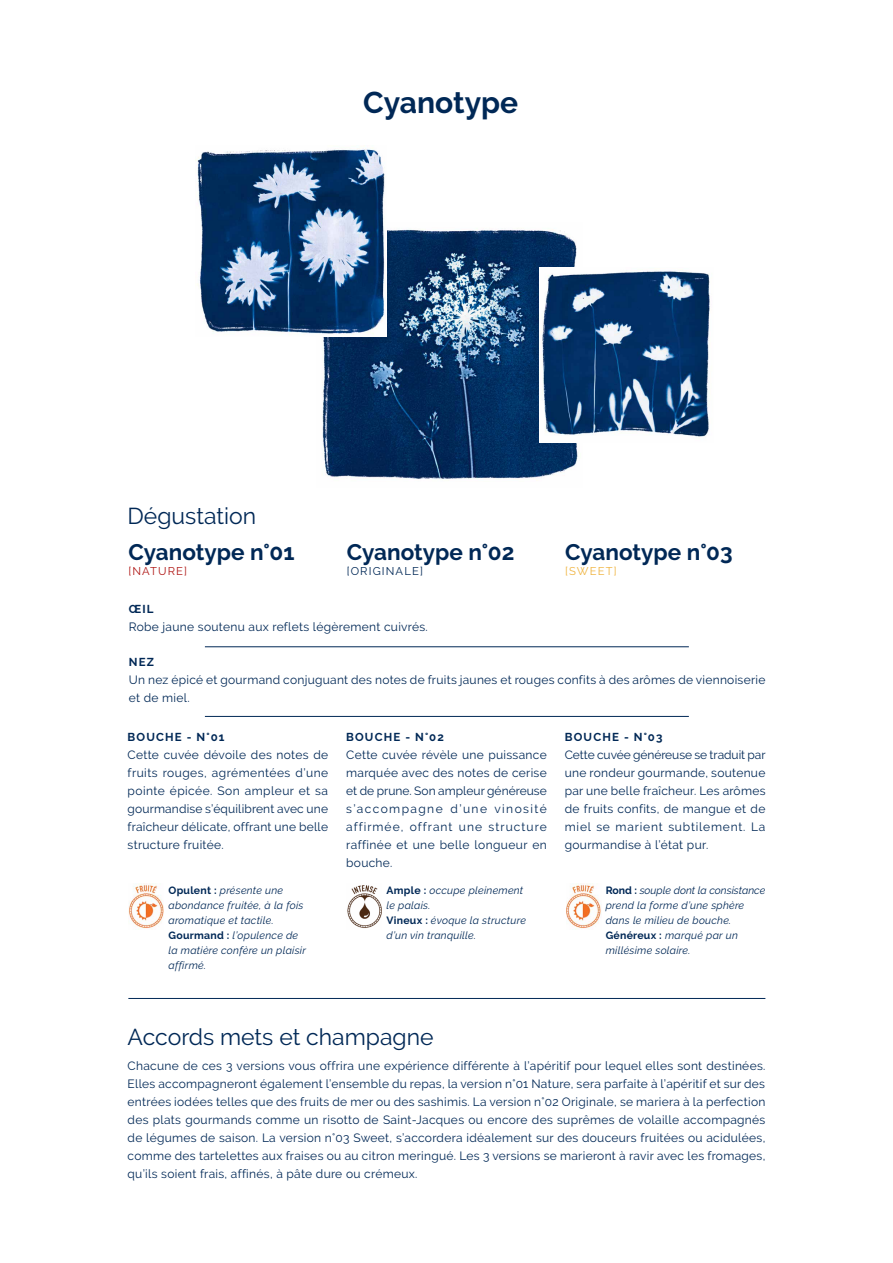
<style>
.page{position:relative;width:893px;height:1263px;background:#fff}
.page>*{position:absolute;margin:0;border:0;box-sizing:border-box;transform-origin:0 0}
.t1{font:700 30px "Raleway";color:#002856}
.t2{font:22.95px "Raleway";color:#002856}
.t3{font:700 22.5px "Raleway";color:#002856}
.t4{font:12px/18px "Raleway";letter-spacing:.025em;color:#002856;text-align:justify}
.t5{font:700 11.55px "Raleway";letter-spacing:.1em;color:#002856}
.t6{font:11.25px "Raleway";letter-spacing:.1em;color:#002856}
.t7{font:11.25px "Raleway";letter-spacing:.1em;color:#b01816}
.t8{font:11.25px "Raleway";letter-spacing:.1em;color:#efb33f}
.t9{font:italic 10.5px/15px "Raleway";letter-spacing:.025em;color:#002856}
.s1{font-weight:700;font-style:normal}
</style>
<div class="page">
<hr style="left:128px;top:998px;width:637px;height:1px;background:#002856">
<img style="left:129px;top:884px;width:35px;height:45px">
<img style="left:566px;top:884px;width:35px;height:45px">
<img style="left:347px;top:885px;width:35px;height:43px">
<hr style="left:205px;top:716px;width:484px;height:1px;background:#002856">
<hr style="left:205px;top:646px;width:484px;height:1px;background:#002856">
<img style="left:322px;top:228px;width:257px;height:251px">
<img style="left:195px;top:145px;width:192px;height:192px">
<img style="left:539px;top:268px;width:171px;height:174px">
<h1 class="t1" style="left:363px;top:86px;width:157px">Cyanotype</h1>
<h2 class="t2" style="left:128px;top:502px;width:130px">Dégustation</h2>
<h3 class="t3" style="left:128px;top:539px;width:168px">Cyanotype n°01</h3>
<p class="t7" style="left:128px;top:565px;width:60px">[NATURE]</p>
<h3 class="t3" style="left:347px;top:539px;width:169px">Cyanotype n°02</h3>
<p class="t6" style="left:347px;top:565px;width:78px">[ORIGINALE]</p>
<h3 class="t3" style="left:565px;top:539px;width:169px">Cyanotype n°03</h3>
<p class="t8" style="left:565px;top:565px;width:53px">[SWEET]</p>
<p class="t5" style="left:129px;top:602px;width:26px">ŒIL</p>
<p class="t4" style="left:129px;top:617px;width:301px">Robe jaune soutenu aux reflets légèrement cuivrés.</p>
<p class="t5" style="left:129px;top:656px;width:27px">NEZ</p>
<p class="t4" style="left:129px;top:671px;width:638px">Un nez épicé et gourmand conjuguant des notes de fruits jaunes et rouges confits à des arômes de viennoiserie et de miel.</p>
<p class="t5" style="left:128px;top:731px;width:98px">BOUCHE - N°01</p>
<p class="t4" style="left:128px;top:746px;width:202px">Cette cuvée dévoile des notes de fruits rouges, agrémentées d’une pointe épicée. Son ampleur et sa gourmandise s’équilibrent avec une fraîcheur délicate, offrant une belle structure fruitée.</p>
<p class="t5" style="left:346px;top:731px;width:99px">BOUCHE - N°02</p>
<p class="t4" style="left:346px;top:746px;width:202px">Cette cuvée révèle une puissance marquée avec des notes de cerise et de prune. Son ampleur généreuse s’accompagne d’une vinosité affirmée, offrant une structure raffinée et une belle longueur en bouche.</p>
<p class="t5" style="left:565px;top:731px;width:99px">BOUCHE - N°03</p>
<p class="t4" style="left:565px;top:746px;width:202px">Cette cuvée généreuse se traduit par une rondeur gourmande, soutenue par une belle fraîcheur. Les arômes de fruits confits, de mangue et de miel se marient subtilement. La gourmandise à l’état pur.</p>
<p class="t9" style="left:168px;top:882px;width:139px"><span class="s1">Opulent :</span> présente une abondance fruitée, à la fois aromatique et tactile.<br><span class="s1">Gourmand :</span> l’opulence de la matière confère un plaisir affirmé.</p>
<p class="t9" style="left:386px;top:882px;width:141px"><span class="s1">Ample :</span> occupe pleinement le palais.<br><span class="s1">Vineux :</span> évoque la structure d’un vin tranquille.</p>
<p class="t9" style="left:606px;top:882px;width:161px"><span class="s1">Rond :</span> souple dont la consistance prend la forme d’une sphère dans le milieu de bouche.<br><span class="s1">Généreux :</span> marqué par un millésime solaire.</p>
<h2 class="t2" style="left:128px;top:1023px;width:307px">Accords mets et champagne</h2>
<p class="t4" style="left:128px;top:1057px;width:639px">Chacune de ces 3 versions vous offrira une expérience différente à l’apéritif pour lequel elles sont destinées.<br>Elles accompagneront également l’ensemble du repas, la version n°01 Nature, sera parfaite à l’apéritif et sur des entrées iodées telles que des fruits de mer ou des sashimis. La version n°02 Originale, se mariera à la perfection des plats gourmands comme un risotto de Saint-Jacques ou encore des suprêmes de volaille accompagnés de légumes de saison. La version n°03 Sweet, s’accordera idéalement sur des douceurs fruitées ou acidulées, comme des tartelettes aux fraises ou au citron meringué. Les 3 versions se marieront à ravir avec les fromages, qu’ils soient frais, affinés, à pâte dure ou crémeux.</p>
</div>
